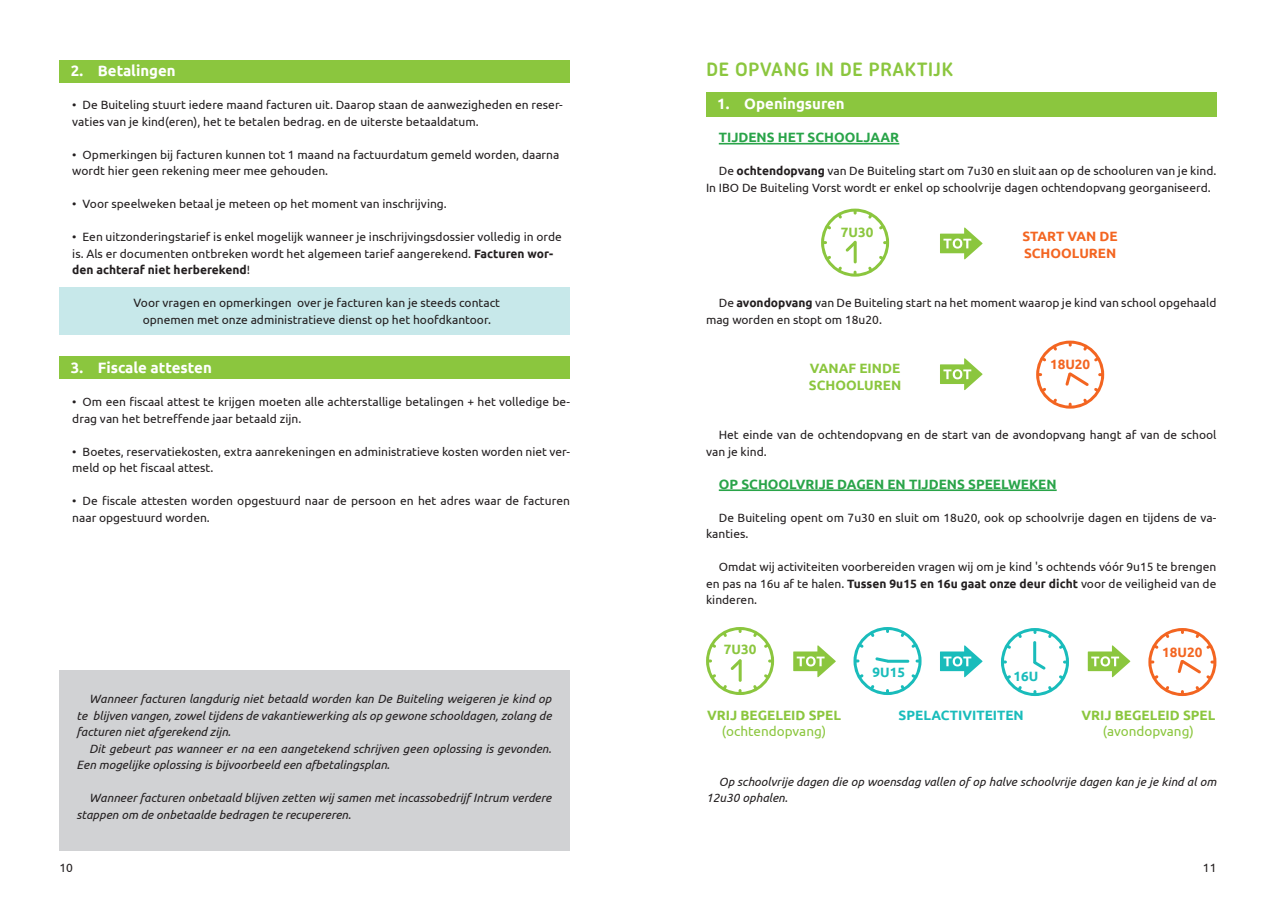
<style>
.page{position:relative;width:1276px;height:910px;background:#fff}
.page>*{position:absolute;margin:0;border:0;box-sizing:border-box;transform-origin:0 0}
.t1{font:700 21px "Ubuntu Titling";color:#8bc63e}
.t2{font:700 15px "Ubuntu";color:#fff}
.t3{font:700 13.5px/16.5px "Ubuntu";color:#8bc63e}
.t4{font:700 13.5px "Ubuntu";color:#29a449}
.t5{font:700 13.5px/16.5px "Ubuntu";color:#f36521}
.t6{font:13.5px "Ubuntu";color:#8bc63e}
.t7{font:700 13.5px "Ubuntu";color:#19bcbb}
.t8{font:12px/16.5px "Ubuntu";color:#231f20}
.t9{font:italic 12px/16.5px "Ubuntu";color:#231f20}
.s1{font-weight:700}
</style>
<div class="page">
<div style="left:60px;top:60px;width:510px;height:22px;background:#8bc63e"></div>
<div style="left:60px;top:287px;width:510px;height:48px;background:#c7e8ea"></div>
<div style="left:60px;top:356px;width:510px;height:23px;background:#8bc63e"></div>
<div style="left:60px;top:670px;width:510px;height:180px;background:#d1d2d4"></div>
<div style="left:706px;top:92px;width:510px;height:24px;background:#8bc63e"></div>
<hr style="left:719px;top:143px;width:180px;height:1px;background:#29a449">
<hr style="left:719px;top:489px;width:337px;height:2px;background:#29a449">
<svg style="left:1036px;top:341px;width:68px;height:68px"></svg>
<svg style="left:1148px;top:628px;width:68px;height:68px"></svg>
<svg style="left:821px;top:209px;width:68px;height:68px"></svg>
<svg style="left:706px;top:627px;width:68px;height:68px"></svg>
<svg style="left:940px;top:227px;width:42px;height:32px"></svg>
<svg style="left:940px;top:358px;width:42px;height:32px"></svg>
<svg style="left:853px;top:627px;width:68px;height:68px"></svg>
<svg style="left:1001px;top:628px;width:68px;height:68px"></svg>
<hr style="left:1033px;top:641px;width:3px;height:23px;background:#19bcbb">
<svg style="left:940px;top:645px;width:42px;height:32px"></svg>
<svg style="left:793px;top:645px;width:43px;height:32px"></svg>
<svg style="left:1087px;top:645px;width:43px;height:32px"></svg>
<p class="t2" style="left:71px;top:62px;width:106px">2. Betalingen</p>
<p class="t8" style="left:72px;top:96px;width:492px">• De Buiteling stuurt iedere maand facturen uit. Daarop staan de aanwezigheden en reser&shy;vaties van je kind(eren), het te betalen bedrag. en de uiterste betaaldatum.</p>
<p class="t8" style="left:72px;top:146px;width:488px">• Opmerkingen bij facturen kunnen tot 1 maand na factuurdatum gemeld worden, daarna wordt hier geen rekening meer mee gehouden.</p>
<p class="t8" style="left:72px;top:195px;width:376px">• Voor speelweken betaal je meteen op het moment van inschrijving.</p>
<p class="t8" style="left:72px;top:228px;width:491px">• Een uitzonderingstarief is enkel mogelijk wanneer je inschrijvingsdossier volledig in orde is. Als er documenten ontbreken wordt het algemeen tarief aangerekend. <span class="s1">Facturen wor&shy;den achteraf niet herberekend</span>!</p>
<p class="t8" style="left:134px;top:294px;width:368px;text-align:center">Voor vragen en opmerkingen over je facturen kan je steeds contact opnemen met onze administratieve dienst op het hoofdkantoor.</p>
<p class="t2" style="left:71px;top:359px;width:143px">3. Fiscale attesten</p>
<p class="t8" style="left:72px;top:393px;width:499px">• Om een fiscaal attest te krijgen moeten alle achterstallige betalingen + het volledige be&shy;drag van het betreffende jaar betaald zijn.</p>
<p class="t8" style="left:72px;top:443px;width:499px">• Boetes, reservatiekosten, extra aanrekeningen en administratieve kosten worden niet ver&shy;meld op het fiscaal attest.</p>
<p class="t8" style="left:72px;top:492px;width:499px">• De fiscale attesten worden opgestuurd naar de persoon en het adres waar de facturen naar opgestuurd worden.</p>
<p class="t9" style="left:77px;top:690px;width:476px;text-align:justify;text-indent:13px">Wanneer facturen langdurig niet betaald worden kan De Buiteling weigeren je kind op te blijven vangen, zowel tijdens de vakantiewerking als op gewone schooldagen, zolang de facturen niet afgerekend zijn.</p>
<p class="t9" style="left:77px;top:740px;width:476px;text-indent:13px">Dit gebeurt pas wanneer er na een aangetekend schrijven geen oplossing is gevonden.<br>Een mogelijke oplossing is bijvoorbeeld een afbetalingsplan.</p>
<p class="t9" style="left:77px;top:789px;width:476px;text-indent:13px">Wanneer facturen onbetaald blijven zetten wij samen met incassobedrijf Intrum verdere stappen om de onbetaalde bedragen te recupereren.</p>
<h1 class="t1" style="left:706px;top:57px;width:248px">DE OPVANG IN DE PRAKTIJK</h1>
<p class="t2" style="left:717px;top:95px;width:129px">1. Openingsuren</p>
<p class="t4" style="left:719px;top:129px;width:182px">TIJDENS HET SCHOOLJAAR</p>
<p class="t8" style="left:706px;top:162px;width:512px;text-indent:13px">De <span class="s1">ochtendopvang</span> van De Buiteling start om 7u30 en sluit aan op de schooluren van je kind.<br>In IBO De Buiteling Vorst wordt er enkel op schoolvrije dagen ochtendopvang georganiseerd.</p>
<p class="t3" style="left:841px;top:223px;width:34px">7U30</p>
<p class="t5" style="left:1022px;top:228px;width:97px">START VAN DE<br>SCHOOLUREN</p>
<p class="t8" style="left:706px;top:294px;width:512px;text-indent:13px">De <span class="s1">avondopvang</span> van De Buiteling start na het moment waarop je kind van school opgehaald mag worden en stopt om 18u20.</p>
<p class="t3" style="left:809px;top:360px;width:94px">VANAF EINDE<br>SCHOOLUREN</p>
<p class="t5" style="left:1050px;top:356px;width:42px">18U20</p>
<p class="t8" style="left:706px;top:426px;width:512px;text-indent:13px">Het einde van de ochtendopvang en de start van de avondopvang hangt af van de school van je kind.</p>
<p class="t4" style="left:719px;top:476px;width:339px">OP SCHOOLVRIJE DAGEN EN TIJDENS SPEELWEKEN</p>
<p class="t8" style="left:706px;top:509px;width:512px;text-indent:13px">De Buiteling opent om 7u30 en sluit om 18u20, ook op schoolvrije dagen en tijdens de va&shy;kanties.</p>
<p class="t8" style="left:706px;top:558px;width:512px;text-align:justify;text-indent:13px">Omdat wij activiteiten voorbereiden vragen wij om je kind 's ochtends vóór 9u15 te brengen en pas na 16u af te halen. <span class="s1">Tussen 9u15 en 16u gaat onze deur dicht</span> voor de veiligheid van de kinderen.</p>
<p class="t3" style="left:724px;top:640px;width:34px">7U30</p>
<p class="t3" style="left:707px;top:706px;width:135px">VRIJ BEGELEID SPEL</p>
<p class="t6" style="left:722px;top:723px;width:106px">(ochtendopvang)</p>
<p class="t7" style="left:872px;top:664px;width:34px">9U15</p>
<p class="t7" style="left:1013px;top:668px;width:26px">16U</p>
<p class="t7" style="left:898px;top:707px;width:127px">SPELACTIVITEITEN</p>
<p class="t5" style="left:1162px;top:643px;width:42px">18U20</p>
<p class="t3" style="left:1081px;top:706px;width:135px">VRIJ BEGELEID SPEL</p>
<p class="t6" style="left:1103px;top:723px;width:92px">(avondopvang)</p>
<p class="t9" style="left:706px;top:773px;width:512px;text-indent:13px">Op schoolvrije dagen die op woensdag vallen of op halve schoolvrije dagen kan je je kind al om<br>12u30 ophalen.</p>
<p class="t8" style="left:60px;top:859px;width:15px">10</p>
<p class="t8" style="left:1203px;top:859px;width:15px">11</p>
</div>
